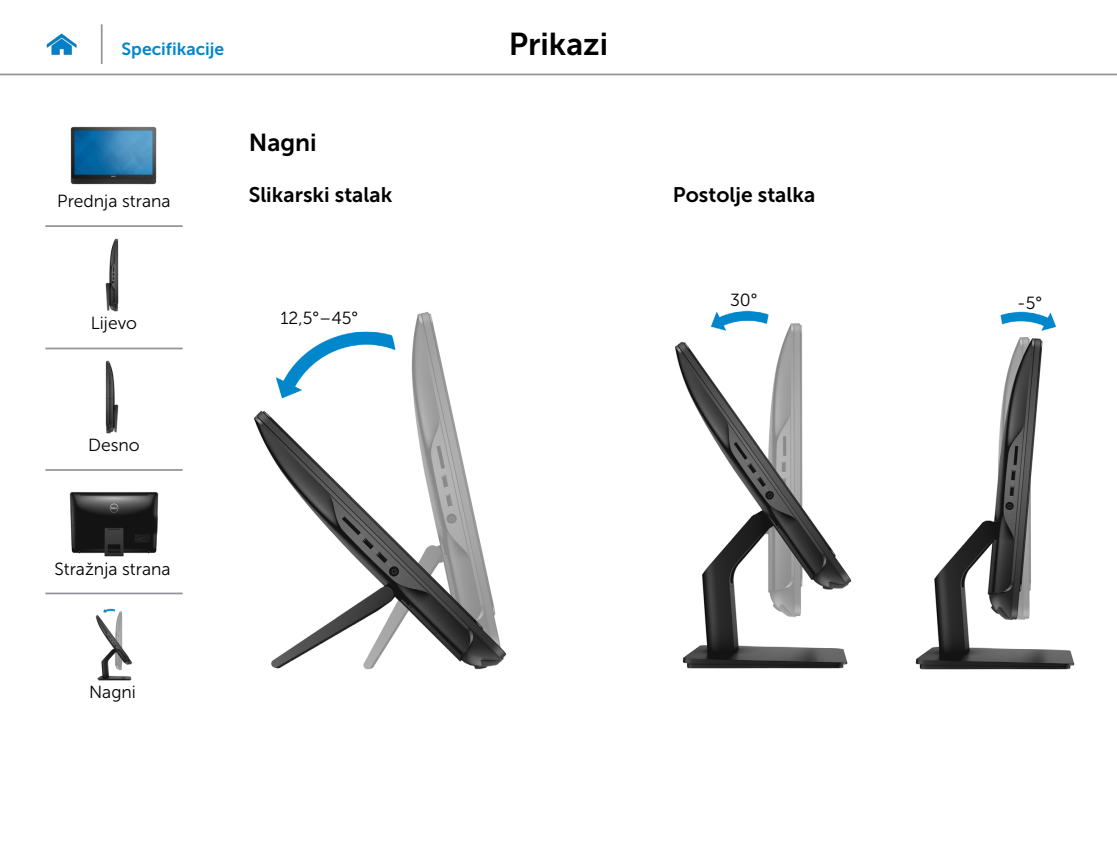
<style>
.page{position:relative;width:1117px;height:844px;background:#fff}
.page>*{position:absolute;margin:0;border:0;box-sizing:border-box;transform-origin:0 0}
.t1{font:31.5px "Museo Sans For Dell 700";color:#000}
.Head2{font:24.5px "Museo Sans For Dell 700";color:#000}
.Table_Head{font:21px "Museo Sans For Dell 700";color:#000}
.Table_Paragraph{font:17.5px "Museo Sans For Dell 300";color:#000}
.t2{font:17.5px "Museo Sans For Dell 700";color:#0087cc}
</style>
<div class="page">
<hr style="left:0;top:74px;width:1116px;height:1px;background:#939598">
<img style="left:46px;top:33px;width:31px;height:23px">
<img style="left:253px;top:311px;width:254px;height:359px">
<img style="left:674px;top:310px;width:178px;height:359px">
<img style="left:915px;top:311px;width:160px;height:359px">
<hr style="left:101px;top:24px;width:2px;height:40px;background:#939598">
<img style="left:70px;top:126px;width:86px;height:58px">
<img style="left:105px;top:238px;width:13px;height:73px">
<img style="left:105px;top:361px;width:13px;height:72px">
<img style="left:69px;top:492px;width:90px;height:64px">
<img style="left:96px;top:608px;width:36px;height:72px">
<hr style="left:45px;top:225px;width:138px;height:2px;background:#939598">
<hr style="left:45px;top:347px;width:138px;height:2px;background:#939598">
<hr style="left:45px;top:469px;width:138px;height:1px;background:#939598">
<hr style="left:45px;top:592px;width:138px;height:2px;background:#939598">
<p class="t2" style="left:122px;top:39px;width:104px">Specifikacije</p>
<h1 class="t1" style="left:508px;top:26px;width:101px">Prikazi</h1>
<p class="Table_Paragraph" style="left:57px;top:191px;width:115px">Prednja strana</p>
<p class="Table_Paragraph" style="left:91px;top:313px;width:48px">Lijevo</p>
<p class="Table_Paragraph" style="left:88px;top:436px;width:53px">Desno</p>
<p class="Table_Paragraph" style="left:54px;top:559px;width:118px">Stražnja strana</p>
<p class="Table_Paragraph" style="left:89px;top:682px;width:48px">Nagni</p>
<p class="Head2" style="left:249px;top:128px;width:70px">Nagni</p>
<p class="Table_Head" style="left:249px;top:183px;width:145px">Slikarski stalak</p>
<p class="Table_Head" style="left:672px;top:183px;width:144px">Postolje stalka</p>
<p class="Table_Paragraph" style="left:280px;top:308px;width:79px">12,5°–45°</p>
<p class="Table_Paragraph" style="left:729px;top:290px;width:29px">30°</p>
<p class="Table_Paragraph" style="left:1016px;top:293px;width:27px">-5°</p>
</div>
